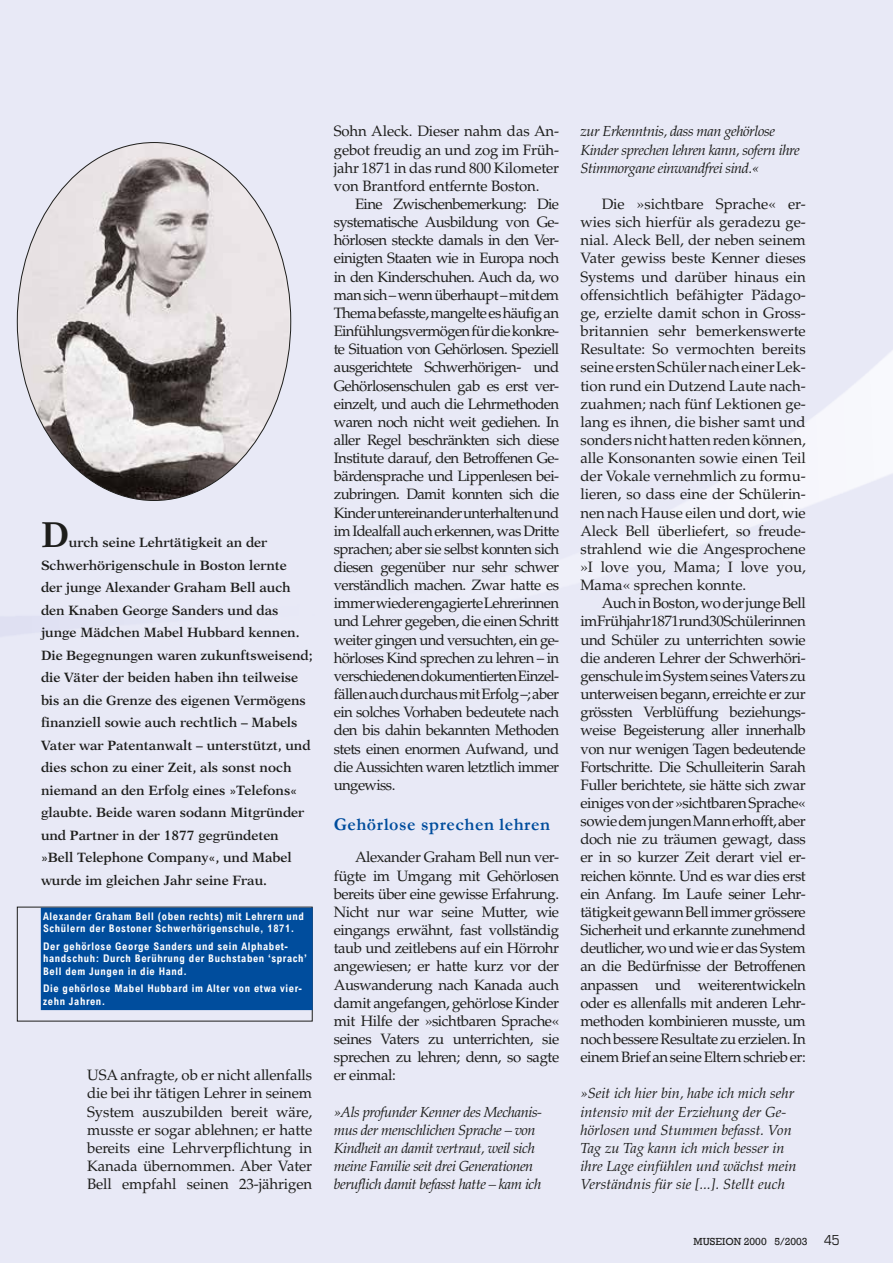
<style>
.page{position:relative;width:893px;height:1263px;background:#fff}
.page>*{position:absolute;margin:0;border:0;box-sizing:border-box;transform-origin:0 0}
.bildverweis_2003_5_M{font:600 36px "New Aster LT Std";color:#1d1d1b}
.untertitel_2003_5_MA{font:700 18px "Garamond";letter-spacing:.03em;color:#004d9d}
.body_txt_2003_5_MA3{font:15px/18.1px "Palatino LT Std";letter-spacing:-.03em;color:#1d1d1b;text-align:justify}
.vers_2003_5_MA3_indd{font:italic 14.55px/18.1px "Palatino LT Std";letter-spacing:-.03em;color:#1d1d1b}
.vers_2003_5_MA3_indd-2{font:italic 14.55px/18.1px "Palatino LT Std";color:#1d1d1b}
.bildverweis_2003_5_M-2{font:600 13.5px/22.5px "New Aster LT Std";letter-spacing:-.005em;color:#1d1d1b}
.bildverweis_2_2003_5{font:700 10.5px/12.5px "Arial Nova Cond";letter-spacing:.06em;color:#fff}
.fusszeile_2003_5_MA3{font:10.5px "Rockwell";color:#1d1d1b}
.s1{font-family:"Eurostile Con";font-size:15px}
</style>
<div class="page">
<img style="left:17px;top:143px;width:273px;height:357px">
<div style="left:41px;top:908px;width:271px;height:101px;background:#004d9d"></div>
<div style="left:41px;top:908px;width:272px;height:102px;border:1px solid #004d9d"></div>
<p class="bildverweis_2003_5_M" style="left:41px;top:513px;width:30px">D</p>
<p class="bildverweis_2003_5_M-2" style="left:41px;top:531px;width:273px;text-indent:28px">urch seine Lehrtätigkeit an der Schwerhörigenschule in Boston lernte<br>der junge Alexander Graham Bell auch den Knaben George Sanders und das junge Mädchen Mabel Hubbard kennen.<br>Die Begegnungen waren zukunftsweisend; die Väter der beiden haben ihn teilweise bis an die Grenze des eigenen Vermögens finanziell sowie auch rechtlich – Mabels Vater war Patentanwalt – unterstützt, und dies schon zu einer Zeit, als sonst noch niemand an den Erfolg eines »Telefons« glaubte. Beide waren sodann Mitgründer und Partner in der 1877 gegründeten »Bell Telephone Company«, und Mabel wurde im gleichen Jahr seine Frau.</p>
<p class="bildverweis_2_2003_5" style="left:43px;top:910px;width:262px">Alexander Graham Bell (oben rechts) mit Lehrern und<br>Schülern der Bostoner Schwerhörigenschule, 1871.</p>
<p class="bildverweis_2_2003_5" style="left:43px;top:940px;width:265px">Der gehörlose George Sanders und sein Alphabet&shy;handschuh: Durch Berührung der Buchstaben ‘sprach’<br>Bell dem Jungen in die Hand.</p>
<p class="bildverweis_2_2003_5" style="left:43px;top:982px;width:260px">Die gehörlose Mabel Hubbard im Alter von etwa vier&shy;zehn Jahren.</p>
<p class="body_txt_2003_5_MA3" style="left:87px;top:1066px;width:227px">USA anfragte, ob er nicht allenfalls die bei ihr tätigen Lehrer in seinem System auszubilden bereit wäre, musste er sogar ablehnen; er hatte bereits eine Lehrverpflichtung in Kanada übernommen. Aber Vater Bell empfahl seinen 23-jährigen</p>
<p class="body_txt_2003_5_MA3" style="left:334px;top:122px;width:227px">Sohn Aleck. Dieser nahm das An&shy;gebot freudig an und zog im Früh&shy;jahr 1871 in das rund 800 Kilometer von Brantford entfernte Boston.</p>
<p class="body_txt_2003_5_MA3" style="left:334px;top:195px;width:227px;text-indent:21px">Eine Zwischenbemerkung: Die systematische Ausbildung von Ge&shy;hörlosen steckte damals in den Ver&shy;einigten Staaten wie in Europa noch in den Kinderschuhen. Auch da, wo man sich – wenn überhaupt – mit dem Thema befasste, mangelte es häufig an Einfühlungsvermögen für die konkre&shy;te Situation von Gehörlosen. Speziell ausgerichtete Schwerhörigen- und Gehörlosenschulen gab es erst ver&shy;einzelt, und auch die Lehrmethoden waren noch nicht weit gediehen. In aller Regel beschränkten sich diese Institute darauf, den Betroffenen Ge&shy;bärdensprache und Lippenlesen bei&shy;zubringen. Damit konnten sich die Kinder untereinander unterhalten und im Idealfall auch erkennen, was Dritte sprachen; aber sie selbst konnten sich diesen gegenüber nur sehr schwer verständlich machen. Zwar hatte es immer wieder engagierte Lehrerinnen und Lehrer gegeben, die einen Schritt weiter gingen und versuchten, ein ge&shy;hörloses Kind sprechen zu lehren – in verschiedenen dokumentierten Einzel&shy;fällen auch durchaus mit Erfolg –; aber ein solches Vorhaben bedeutete nach den bis dahin bekannten Methoden stets einen enormen Aufwand, und die Aussichten waren letztlich immer ungewiss.</p>
<p class="untertitel_2003_5_MA" style="left:334px;top:812px;width:218px">Gehörlose sprechen lehren</p>
<p class="body_txt_2003_5_MA3" style="left:334px;top:848px;width:227px;text-indent:21px">Alexander Graham Bell nun ver&shy;fügte im Umgang mit Gehörlosen bereits über eine gewisse Erfahrung.<br>Nicht nur war seine Mutter, wie eingangs erwähnt, fast vollständig taub und zeitlebens auf ein Hörrohr angewiesen; er hatte kurz vor der Auswanderung nach Kanada auch damit angefangen, gehörlose Kinder mit Hilfe der »sichtbaren Sprache« seines Vaters zu unterrichten, sie sprechen zu lehren; denn, so sagte er einmal:</p>
<p class="vers_2003_5_MA3_indd" style="left:334px;top:1103px;width:210px">»Als profunder Kenner des Mechanis&shy;mus der menschlichen Sprache – von Kindheit an damit vertraut, weil sich meine Familie seit drei Generationen beruflich damit befasst hatte – kam ich</p>
<p class="vers_2003_5_MA3_indd" style="left:580px;top:123px;width:221px">zur Erkenntnis, dass man gehörlose<br>Kinder sprechen lehren kann, sofern ihre<br>Stimmorgane einwandfrei sind.«</p>
<p class="body_txt_2003_5_MA3" style="left:580px;top:195px;width:227px;text-indent:21px">Die »sichtbare Sprache« er&shy;wies sich hierfür als geradezu ge&shy;nial. Aleck Bell, der neben seinem Vater gewiss beste Kenner dieses Systems und darüber hinaus ein offensichtlich befähigter Pädago&shy;ge, erzielte damit schon in Gross&shy;britannien sehr bemerkenswerte Resultate: So vermochten bereits seine ersten Schüler nach einer Lek&shy;tion rund ein Dutzend Laute nach&shy;zuahmen; nach fünf Lektionen ge&shy;lang es ihnen, die bisher samt und sonders nicht hatten reden können, alle Konsonanten sowie einen Teil der Vokale vernehmlich zu formu&shy;lieren, so dass eine der Schülerin&shy;nen nach Hause eilen und dort, wie Aleck Bell überliefert, so freude&shy;strahlend wie die Angesprochene »I love you, Mama; I love you, Mama« sprechen konnte.</p>
<p class="body_txt_2003_5_MA3" style="left:580px;top:594px;width:227px;text-indent:21px">Auch in Boston, wo der junge Bell im Frühjahr 1871 rund 30 Schülerinnen und Schüler zu unterrichten sowie die anderen Lehrer der Schwerhöri&shy;genschule im System seines Vaters zu unterweisen begann, erreichte er zur grössten Verblüffung beziehungs&shy;weise Begeisterung aller innerhalb von nur wenigen Tagen bedeutende Fortschritte. Die Schulleiterin Sarah Fuller berichtete, sie hätte sich zwar einiges von der »sichtbaren Sprache« sowie dem jungen Mann erhofft, aber doch nie zu träumen gewagt, dass er in so kurzer Zeit derart viel er&shy;reichen könnte. Und es war dies erst ein Anfang. Im Laufe seiner Lehr&shy;tätigkeit gewann Bell immer grössere Sicherheit und erkannte zunehmend deutlicher, wo und wie er das System an die Bedürfnisse der Betroffenen anpassen und weiterentwickeln oder es allenfalls mit anderen Lehr&shy;methoden kombinieren musste, um noch bessere Resultate zu erzielen. In einem Brief an seine Eltern schrieb er:</p>
<p class="vers_2003_5_MA3_indd-2" style="left:580px;top:1085px;width:218px">»Seit ich hier bin, habe ich mich sehr intensiv mit der Erziehung der Ge&shy;hörlosen und Stummen befasst. Von Tag zu Tag kann ich mich besser in ihre Lage einfühlen und wächst mein Verständnis für sie [...]. Stellt euch</p>
<p class="fusszeile_2003_5_MA3" style="left:694px;top:1235px;width:148px">MUSEION 2000 5/2003 <span class="s1">45</span></p>
</div>
